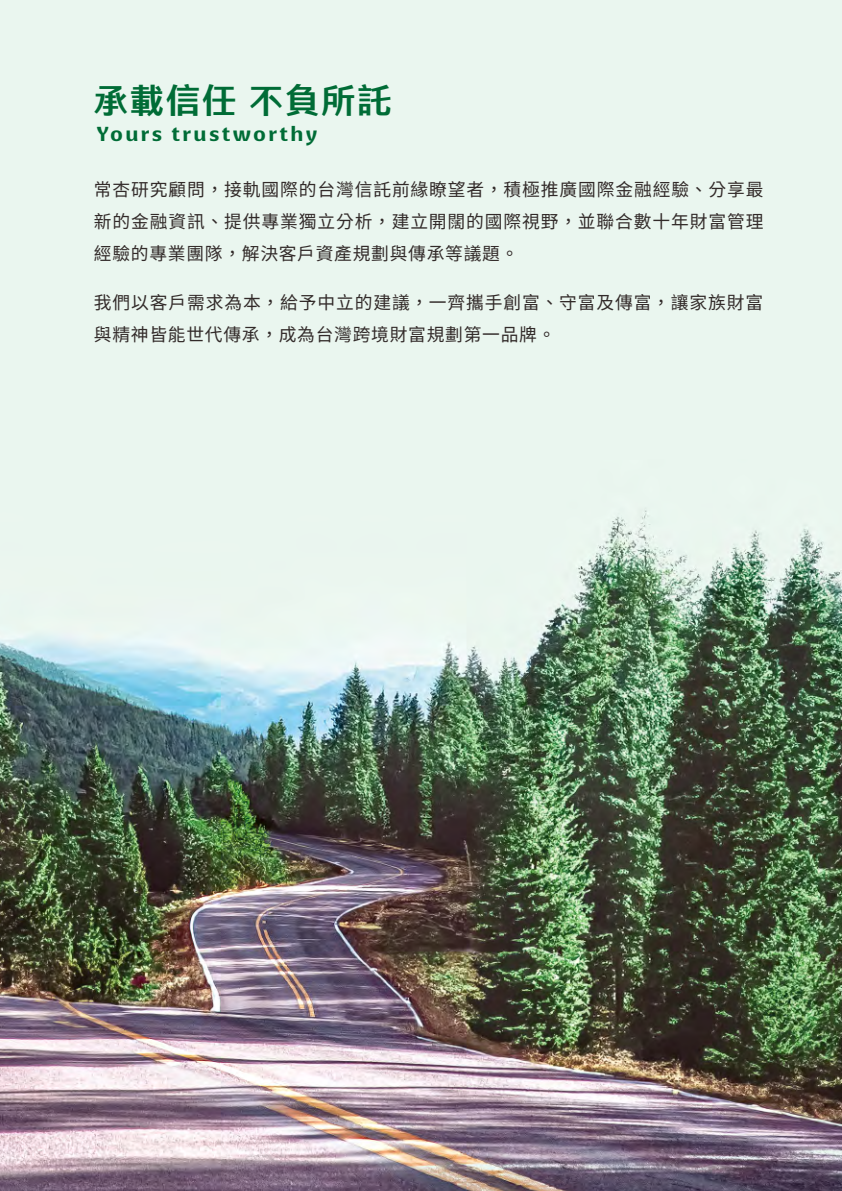
<style>
.page{position:relative;width:842px;height:1191px;background:#fff}
.page>*{position:absolute;margin:0;border:0;box-sizing:border-box;transform-origin:0 0}
.t1{font:800 34px "AR Fang Xin Shu H7 B5 Std";letter-spacing:.06em;color:#006c36}
.t2{font:700 21px "Basel Neue";letter-spacing:.1em;color:#006c36}
.t3{font:17.8px/32px "Source Han Sans TW";letter-spacing:.05em;color:#322a29;text-align:justify}
</style>
<div class="page">
<img style="left:0;top:0;width:842px;height:1191px">
<h1 class="t1" style="left:94px;top:82px;width:299px">承載信任 不負所託</h1>
<p class="t2" style="left:96px;top:121px;width:223px">Yours trustworthy</p>
<p class="t3" style="left:94px;top:174px;width:671px">常杏研究顧問，接軌國際的台灣信託前緣瞭望者，積極推廣國際金融經驗、分享最新的金融資訊、提供專業獨立分析，建立開闊的國際視野，並聯合數十年財富管理經驗的專業團隊，解決客戶資產規劃與傳承等議題。</p>
<p class="t3" style="left:94px;top:286px;width:671px">我們以客戶需求為本，給予中立的建議，一齊攜手創富、守富及傳富，讓家族財富與精神皆能世代傳承，成為台灣跨境財富規劃第一品牌。</p>
</div>
